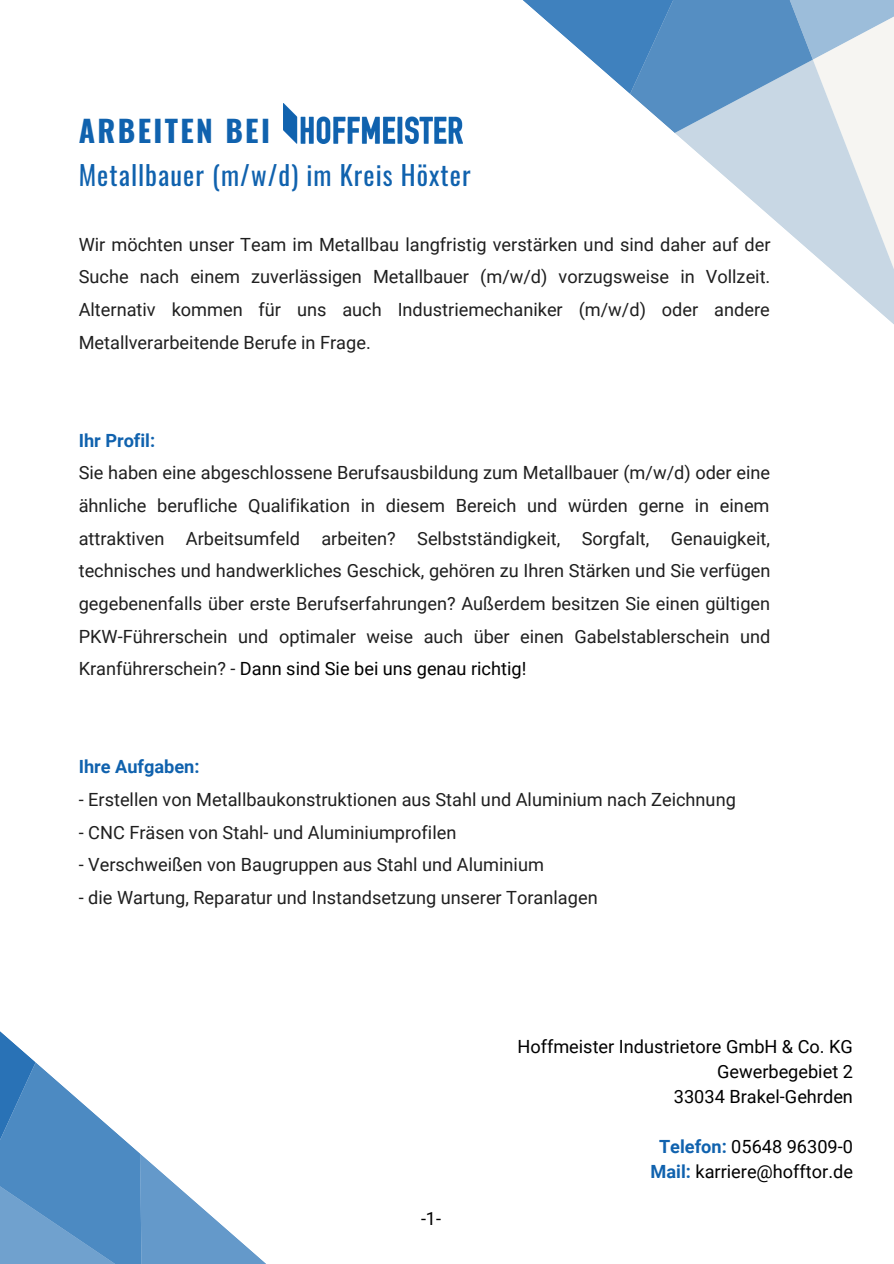
<style>
.page{position:relative;width:894px;height:1264px;background:#fff}
.page>*{position:absolute;margin:0;border:0;box-sizing:border-box;transform-origin:0 0}
.t1{font:700 29.85px "Oswald";letter-spacing:.08em;color:#1062ae}
.t2{font:26.55px "Oswald";letter-spacing:.04em;color:#1062ae}
.t3{font:18.15px/32.7px "Roboto";color:#1f1f1f;text-align:justify}
.t4{font:18.15px/25px "Roboto";color:#000;text-align:right}
.t5{font:700 18.15px "Roboto";color:#1062ae}
.t6{font:18px "Roboto";color:#000}
.s1{color:#000}
.s2{font-weight:700;color:#1062ae}
</style>
<div class="page">
<svg style="left:723px;top:175px;width:32px;height:28px"></svg>
<svg style="left:755px;top:101px;width:138px;height:223px"></svg>
<svg style="left:638px;top:101px;width:239px;height:74px;fill:#c8d7e4"></svg>
<svg style="left:523px;top:0;width:370px;height:101px"></svg>
<svg style="left:0;top:1031px;width:265px;height:232px"></svg>
<img style="left:283px;top:103px;width:179px;height:41px">
<h1 class="t1" style="left:79px;top:107px;width:193px">ARBEITEN BEI</h1>
<h2 class="t2" style="left:79px;top:154px;width:393px">Metallbauer (m/w/d) im Kreis Höxter</h2>
<p class="t3" style="left:79px;top:228px;width:693px">Wir möchten unser Team im Metallbau langfristig verstärken und sind daher auf der Suche nach einem zuverlässigen Metallbauer (m/w/d) vorzugsweise in Vollzeit.<br>Alternativ kommen für uns auch Industriemechaniker (m/w/d) oder andere Metallverarbeitende Berufe in Frage.</p>
<p class="t5" style="left:79px;top:430px;width:78px">Ihr Profil:</p>
<p class="t3" style="left:79px;top:457px;width:693px">Sie haben eine abgeschlossene Berufsausbildung zum Metallbauer (m/w/d) oder eine ähnliche berufliche Qualifikation in diesem Bereich und würden gerne in einem attraktiven Arbeitsumfeld arbeiten? Selbstständigkeit, Sorgfalt, Genauigkeit, technisches und handwerkliches Geschick, gehören zu Ihren Stärken und Sie verfügen gegebenenfalls über erste Berufserfahrungen? Außerdem besitzen Sie einen gültigen PKW-Führerschein und optimaler weise auch über einen Gabelstablerschein und Kranführerschein? - <span class="s1">Dann sind Sie bei uns genau richtig!</span></p>
<p class="t5" style="left:79px;top:756px;width:122px">Ihre Aufgaben:</p>
<p class="t3" style="left:79px;top:783px;width:658px">- Erstellen von Metallbaukonstruktionen aus Stahl und Aluminium nach Zeichnung</p>
<p class="t3" style="left:79px;top:816px;width:379px">- CNC Fräsen von Stahl- und Aluminiumprofilen</p>
<p class="t3" style="left:79px;top:848px;width:466px">- Verschweißen von Baugruppen aus Stahl und Aluminium</p>
<p class="t3" style="left:79px;top:881px;width:520px">- die Wartung, Reparatur und Instandsetzung unserer Toranlagen</p>
<p class="t6" style="left:421px;top:1208px;width:22px">-1-</p>
<p class="t4" style="left:517px;top:1034px;width:337px">Hoffmeister Industrietore GmbH &amp; Co. KG<br>Gewerbegebiet 2<br>33034 Brakel-Gehrden</p>
<p class="t4" style="left:650px;top:1134px;width:204px;text-align:center"><span class="s2">Telefon:</span> 05648 96309-0<br><span class="s2">Mail:</span> karriere@hofftor.de</p>
</div>
